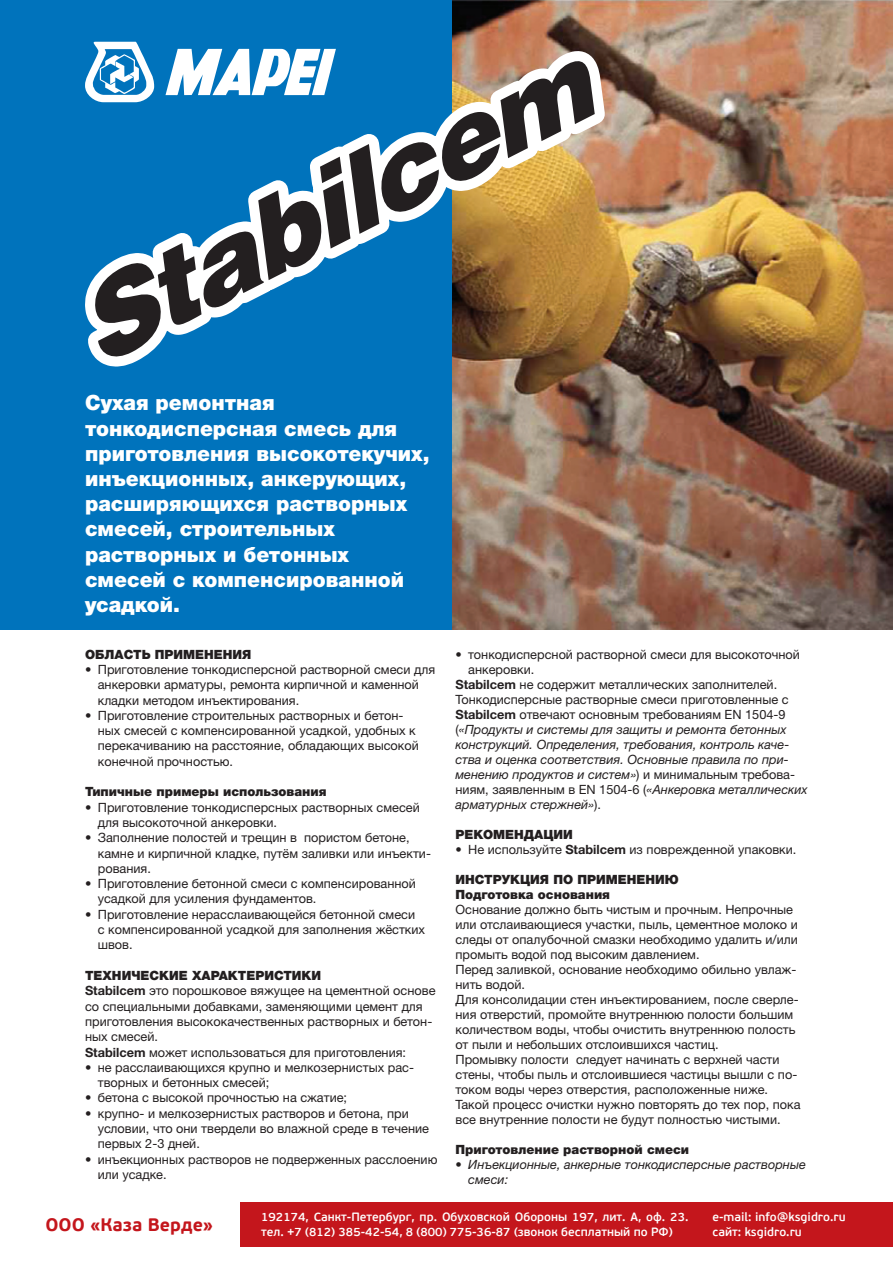
<style>
.page{position:relative;width:893px;height:1263px;background:#fff}
.page>*{position:absolute;margin:0;border:0;box-sizing:border-box;transform-origin:0 0}
.t1{font:900 21px/25.2px "Helvetica Neue LTW1 G";color:#fff}
.t2{font:700 18px "PF Beau Sans Pro";color:#c4161c}
.t3{font:12.75px/15.3px "Helvetica Neue LTW1 G";color:#231f20}
.t4{font:italic 12.75px/15px "Helvetica Neue LTW1 G";color:#231f20}
.t5{font:900 12.75px "Helvetica Neue LTW1 G";color:#231f20}
.t6{font:600 12px/14.4px "PF Beau Sans Pro";color:#fff}
.s1{font-weight:700}
.s2{font-style:normal}
.s3{font-weight:700;font-style:normal}
</style>
<div class="page">
<div style="left:0;top:0;width:893px;height:629px;background:#0073bc"></div>
<img style="left:453px;top:0;width:440px;height:629px">
<svg style="left:85px;top:41px;width:532px;height:320px"></svg>
<svg style="left:93px;top:57px;width:502px;height:304px"></svg>
<div style="left:240px;top:1202px;width:653px;height:45px;background:#c4161c"></div>
<p class="t1" style="left:85px;top:390px;width:346px">Сухая ремонтная тонкодисперсная смесь для приготовления высокотекучих, инъекционных, анкерующих, расширяющихся растворных смесей, строительных растворных и бетонных смесей с компенсированной усадкой.</p>
<p class="t5" style="left:85px;top:646px;width:168px">ОБЛАСТЬ ПРИМЕНЕНИЯ</p>
<p class="t3" style="left:98px;top:662px;width:339px;text-indent:-13px">• Приготовление тонкодисперсной растворной смеси для анкеровки арматуры, ремонта кирпичной и каменной кладки методом инъектирования.</p>
<p class="t3" style="left:98px;top:707px;width:323px;text-indent:-13px">• Приготовление строительных растворных и бетон&shy;ных смесей с компенсированной усадкой, удобных к перекачиванию на расстояние, обладающих высокой конечной прочностью.</p>
<p class="t5" style="left:85px;top:784px;width:243px">Типичные примеры использования</p>
<p class="t3" style="left:98px;top:799px;width:323px;text-indent:-13px">• Приготовление тонкодисперсных растворных смесей для высокоточной анкеровки.</p>
<p class="t3" style="left:98px;top:830px;width:335px;text-indent:-13px">• Заполнение полостей и трещин в пористом бетоне, камне и кирпичной кладке, путём заливки или инъекти&shy;рования.</p>
<p class="t3" style="left:98px;top:876px;width:320px;text-indent:-13px">• Приготовление бетонной смеси с компенсированной усадкой для усиления фундаментов.</p>
<p class="t3" style="left:98px;top:906px;width:329px;text-indent:-13px">• Приготовление нерасслаивающейся бетонной смеси<br>с компенсированной усадкой для заполнения жёстких швов.</p>
<p class="t5" style="left:85px;top:968px;width:238px">ТЕХНИЧЕСКИЕ ХАРАКТЕРИСТИКИ</p>
<p class="t3" style="left:85px;top:983px;width:352px"><span class="s1">Stabilcem</span> это порошковое вяжущее на цементной основе со специальными добавками, заменяющими цемент для приготовления высококачественных растворных и бетон&shy;ных смесей.</p>
<p class="t3" style="left:85px;top:1044px;width:323px"><span class="s1">Stabilcem</span> может использоваться для приготовления:</p>
<p class="t3" style="left:98px;top:1059px;width:318px;text-indent:-13px">• не расслаивающихся крупно и мелкозернистых рас&shy;творных и бетонных смесей;</p>
<p class="t3" style="left:85px;top:1090px;width:264px">• бетона с высокой прочностью на сжатие;</p>
<p class="t3" style="left:98px;top:1105px;width:333px;text-indent:-13px">• крупно- и мелкозернистых растворов и бетона, при условии, что они твердели во влажной среде в течение первых 2-3 дней.</p>
<p class="t3" style="left:98px;top:1151px;width:341px;text-indent:-13px">• инъекционных растворов не подверженных расслоению или усадке.</p>
<p class="t3" style="left:468px;top:646px;width:333px;text-indent:-13px">• тонкодисперсной растворной смеси для высокоточной анкеровки.</p>
<p class="t3" style="left:455px;top:676px;width:323px"><span class="s1">Stabilcem</span> не содержит металлических заполнителей.</p>
<p class="t4" style="left:455px;top:691px;width:354px"><span class="s2">Тонкодисперсные растворные смеси приготовленные с </span><span class="s3">Stabilcem</span> <span class="s2">отвечают основным требованиям EN 1504-9 (</span>«Продукты и системы для защиты и ремонта бетонных конструкций. Определения, требования, контроль каче&shy;ства и оценка соответствия. Основные правила по при&shy;менению продуктов и систем»<span class="s2">) и минимальным требова&shy;ниям, заявленным в EN 1504-6 (</span>«Анкеровка металлических арматурных стержней»<span class="s2">).</span></p>
<p class="t5" style="left:455px;top:826px;width:119px">РЕКОМЕНДАЦИИ</p>
<p class="t3" style="left:455px;top:841px;width:342px">• Не используйте <span class="s1">Stabilcem</span> из поврежденной упаковки.</p>
<p class="t5" style="left:455px;top:871px;width:225px">ИНСТРУКЦИЯ ПО ПРИМЕНЕНИЮ</p>
<p class="t5" style="left:455px;top:886px;width:156px">Подготовка основания</p>
<p class="t3" style="left:455px;top:901px;width:344px">Основание должно быть чистым и прочным. Непрочные или отслаивающиеся участки, пыль, цементное молоко и следы от опалубочной смазки необходимо удалить и/или промыть водой под высоким давлением.</p>
<p class="t3" style="left:455px;top:961px;width:342px">Перед заливкой, основание необходимо обильно увлаж&shy;нить водой.</p>
<p class="t3" style="left:455px;top:991px;width:345px">Для консолидации стен инъектированием, после сверле&shy;ния отверстий, промойте внутреннюю полости большим количеством воды, чтобы очистить внутреннюю полость от пыли и небольших отслоившихся частиц.</p>
<p class="t3" style="left:455px;top:1051px;width:343px">Промывку полости следует начинать с верхней части стены, чтобы пыль и отслоившиеся частицы вышли с по&shy;током воды через отверстия, расположенные ниже.</p>
<p class="t3" style="left:455px;top:1096px;width:347px">Такой процесс очистки нужно повторять до тех пор, пока все внутренние полости не будут полностью чистыми.</p>
<p class="t5" style="left:455px;top:1141px;width:235px">Приготовление растворной смеси</p>
<p class="t4" style="left:468px;top:1156px;width:339px;text-indent:-13px">• Инъекционные, анкерные тонкодисперсные растворные смеси:</p>
<p class="t6" style="left:261px;top:1210px;width:429px">192174, Санкт-Петербург, пр. Обуховской Обороны 197, лит. А, оф. 23. тел. +7 (812) 385-42-54, 8 (800) 775-36-87 (звонок бесплатный по РФ)</p>
<p class="t6" style="left:712px;top:1210px;width:135px">e-mail: info@ksgidro.ru</p>
<h2 class="t2" style="left:46px;top:1213px;width:169px">ООО «Каза Верде»</h2>
<p class="t6" style="left:712px;top:1225px;width:91px">сайт: ksgidro.ru</p>
</div>
